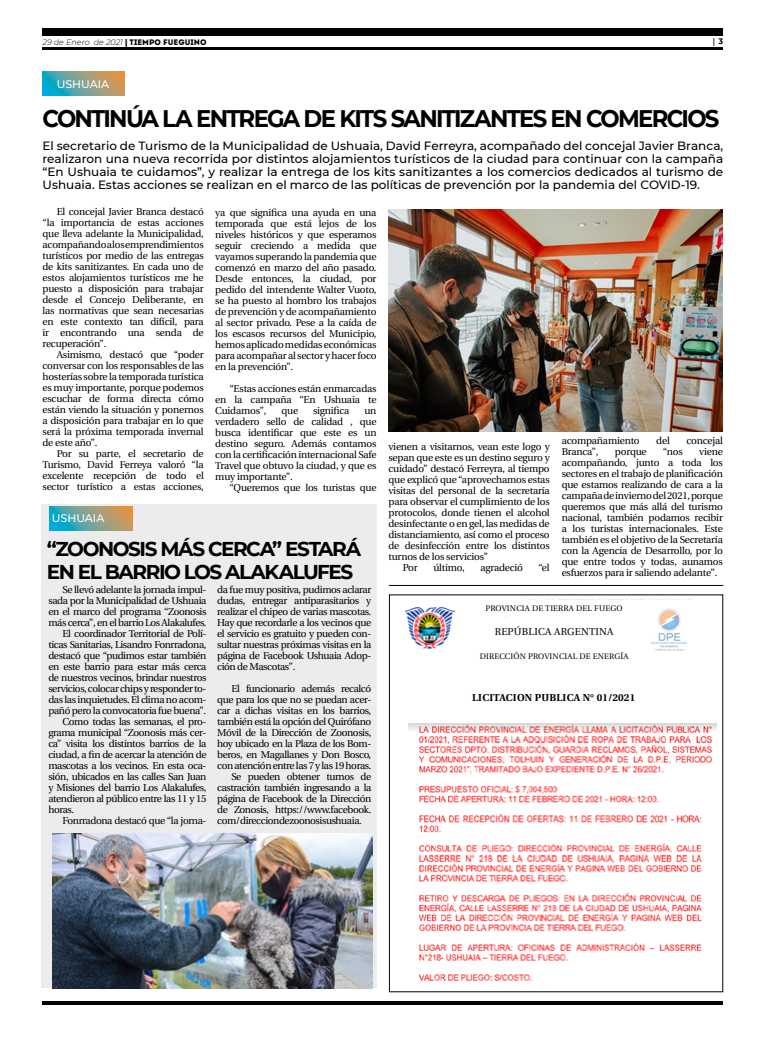
<style>
.page{position:relative;width:780px;height:1049px;background:#fff}
.page>*{position:absolute;margin:0;border:0;box-sizing:border-box;transform-origin:0 0}
.t1{font:700 24px "Montserrat";letter-spacing:-.075em;color:#000;scale:.95 1}
.t2{font:700 20px/23px "Montserrat";letter-spacing:-.07em;color:#000}
.t3{font:500 12px/13px "Montserrat";color:#000;text-align:justify}
.t4{font:500 11px "Montserrat";color:#fff}
.t5{font:10px/11px "Utopia";letter-spacing:-.04em;color:#000;text-align:justify}
.t6{font:10px "Utopia";letter-spacing:-.02em;color:#000}
.t7{font:700 10px "Utopia";letter-spacing:.02em;color:#000}
.t8{font:10px "Utopia";letter-spacing:.02em;color:#000}
.t9{font:8px "Utopia";letter-spacing:.02em;color:#000}
.t10{font:italic 300 8px "Montserrat";color:#000}
.t11{font:700 8px "Utopia";color:#000}
.s1{font-family:"Fedra Sans Pro";font-weight:700;font-style:normal}
.s2{font-family:"Intro";font-weight:400;font-style:normal}
.s3{font-family:"Montserrat"}
</style>
<div class="page">
<hr style="left:43px;top:48px;width:680px;height:2px;background:#000">
<div style="left:43px;top:28px;width:680px;height:7px;background:#000"></div>
<hr style="left:43px;top:1001px;width:680px;height:4px;background:#000">
<svg style="left:43px;top:72px;width:82px;height:24px;background:#79a18f"></svg>
<img style="left:408px;top:723px;width:308px;height:258px">
<img style="left:454px;top:608px;width:234px;height:43px">
<img style="left:405px;top:607px;width:49px;height:42px">
<div style="left:505px;top:601px;width:115px;height:51px;background:#fff"></div>
<hr style="left:389px;top:585px;width:334px;height:1px;background:#000">
<img style="left:388px;top:209px;width:334px;height:223px">
<div style="left:42px;top:505px;width:335px;height:483px;background:#ececed"></div>
<svg style="left:49px;top:506px;width:84px;height:24px;background:#79a18f"></svg>
<img style="left:52px;top:833px;width:320px;height:155px">
<p class="t10" style="left:43px;top:36px;width:165px">29 de Enero de 2021 <span class="s1">|</span> <span class="s2">TIEMPO FUEGUINO</span></p>
<p class="t11" style="left:712px;top:37px;width:12px">| <span class="s3">3</span></p>
<p class="t4" style="left:57px;top:76px;width:54px">USHUAIA</p>
<h1 class="t1" style="left:43px;top:102px;width:714px">CONTINÚA LA ENTREGA DE KITS SANITIZANTES EN COMERCIOS</h1>
<p class="t3" style="left:43px;top:139px;width:682px">El secretario de Turismo de la Municipalidad de Ushuaia, David Ferreyra, acompañado del concejal Javier Branca, realizaron una nueva recorrida por distintos alojamientos turísticos de la ciudad para continuar con la campaña “En Ushuaia te cuidamos”, y realizar la entrega de los kits sanitizantes a los comercios dedicados al turismo de Ushuaia. Estas acciones se realizan en el marco de las políticas de prevención por la pandemia del COVID-19.</p>
<p class="t5" style="left:43px;top:206px;width:163px;text-indent:14px">El concejal Javier Branca destacó “la importancia de estas acciones que lleva adelante la Municipalidad, acompañando a los emprendimientos turísticos por medio de las entregas de kits sanitizantes. En cada uno de estos alojamientos turísticos me he puesto a disposición para trabajar desde el Concejo Deliberante, en las normativas que sean necesarias en este contexto tan difícil, para ir encontrando una senda de recuperación”.</p>
<p class="t5" style="left:43px;top:349px;width:163px;text-indent:14px">Asimismo, destacó que “poder conversar con los responsables de las hosterías sobre la temporada turística es muy importante, porque podemos escuchar de forma directa cómo están viendo la situación y ponernos a disposición para trabajar en lo que será la próxima temporada invernal de este año”.</p>
<p class="t5" style="left:43px;top:448px;width:163px;text-indent:14px">Por su parte, el secretario de Turismo, David Ferreya valoró “la excelente recepción de todo el sector turístico a estas acciones,</p>
<p class="t4" style="left:52px;top:510px;width:54px">USHUAIA</p>
<p class="t5" style="left:215px;top:207px;width:163px">ya que significa una ayuda en una temporada que está lejos de los niveles históricos y que esperamos seguir creciendo a medida que vayamos superando la pandemia que comenzó en marzo del año pasado.<br>Desde entonces, la ciudad, por pedido del intendente Walter Vuoto, se ha puesto al hombro los trabajos de prevención y de acompañamiento al sector privado. Pese a la caída de los escasos recursos del Municipio, hemos aplicado medidas económicas para acompañar al sector y hacer foco en la prevención”.</p>
<p class="t5" style="left:215px;top:383px;width:163px;text-indent:14px">“Estas acciones están enmarcadas en la campaña “En Ushuaia te Cuidamos”,</p>
<p class="t5" style="left:281px;top:405px;width:18px">que</p>
<p class="t6" style="left:313px;top:405px;width:38px">significa</p>
<p class="t5" style="left:215px;top:405px;width:163px;text-indent:149px">un verdadero sello de calidad , que busca identificar que este es un destino seguro. Además contamos con la certificación internacional Safe Travel que obtuvo la ciudad, y que es muy importante”.</p>
<p class="t6" style="left:229px;top:482px;width:148px">“Queremos que los turistas que</p>
<h2 class="t2" style="left:47px;top:536px;width:316px">“ZOONOSIS MÁS CERCA” ESTARÁ<br>EN EL BARRIO LOS ALAKALUFES</h2>
<p class="t5" style="left:63px;top:584px;width:145px">Se llevó adelante la jornada impul-</p>
<p class="t5" style="left:48px;top:595px;width:160px">sada por la Municipalidad de Ushuaia</p>
<p class="t5" style="left:48px;top:606px;width:160px">en el marco del programa “Zoonosis</p>
<p class="t5" style="left:48px;top:617px;width:160px">más cerca”, en el barrio Los Alakalufes.</p>
<p class="t5" style="left:63px;top:628px;width:145px">El coordinador Territorial de Polí-</p>
<p class="t5" style="left:48px;top:639px;width:160px">ticas Sanitarias, Lisandro Fonrradona,</p>
<p class="t5" style="left:48px;top:650px;width:160px">destacó que “pudimos estar también</p>
<p class="t5" style="left:48px;top:661px;width:160px">en este barrio para estar más cerca</p>
<p class="t5" style="left:48px;top:672px;width:160px">de nuestros vecinos, brindar nuestros</p>
<p class="t5" style="left:48px;top:683px;width:160px">servicios, colocar chips y responder to-</p>
<p class="t5" style="left:48px;top:694px;width:160px">das las inquietudes. El clima no acom-</p>
<p class="t5" style="left:48px;top:705px;width:159px">pañó pero la convocatoria fue buena”.</p>
<p class="t5" style="left:63px;top:716px;width:145px">Como todas las semanas, el pro-</p>
<p class="t5" style="left:48px;top:727px;width:159px">grama municipal “Zoonosis más cer-</p>
<p class="t5" style="left:48px;top:738px;width:160px">ca” visita los distintos barrios de la</p>
<p class="t5" style="left:48px;top:749px;width:160px">ciudad, a fin de acercar la atención de</p>
<p class="t5" style="left:48px;top:760px;width:160px">mascotas a los vecinos. En esta oca-</p>
<p class="t5" style="left:48px;top:771px;width:160px">sión, ubicados en las calles San Juan</p>
<p class="t5" style="left:48px;top:782px;width:160px">y Misiones del barrio Los Alakalufes,</p>
<p class="t5" style="left:48px;top:793px;width:160px">atendieron al público entre las 11 y 15</p>
<p class="t5" style="left:48px;top:804px;width:27px">horas.</p>
<p class="t5" style="left:63px;top:815px;width:145px">Fonrradona destacó que “la jorna-</p>
<p class="t5" style="left:217px;top:584px;width:156px">da fue muy positiva, pudimos aclarar dudas, entregar antiparasitarios y realizar el chipeo de varias mascotas.<br>Hay que recordarle a los vecinos que el servicio es gratuito y pueden con&shy;sultar nuestras próximas visitas en la página de Facebook Ushuaia Adop&shy;ción de Mascotas”.</p>
<p class="t5" style="left:231px;top:683px;width:141px">El funcionario además recalcó</p>
<p class="t5" style="left:217px;top:694px;width:155px">que para los que no se puedan acer-</p>
<p class="t5" style="left:217px;top:705px;width:156px">car a dichas visitas en los barrios,</p>
<p class="t5" style="left:217px;top:716px;width:156px">también está la opción del Quirófano</p>
<p class="t5" style="left:217px;top:727px;width:156px">Móvil de la Dirección de Zoonosis,</p>
<p class="t5" style="left:217px;top:738px;width:156px">hoy ubicado en la Plaza de los Bom-</p>
<p class="t5" style="left:217px;top:749px;width:156px">beros, en Magallanes y Don Bosco,</p>
<p class="t5" style="left:217px;top:760px;width:156px">con atención entre las 7 y las 19 horas.</p>
<p class="t5" style="left:231px;top:771px;width:141px">Se pueden obtener turnos de</p>
<p class="t5" style="left:217px;top:782px;width:156px">castración también ingresando a la</p>
<p class="t5" style="left:217px;top:793px;width:156px">página de Facebook de la Dirección</p>
<p class="t5" style="left:217px;top:804px;width:156px">de Zonosis, https://www.facebook.</p>
<p class="t5" style="left:217px;top:815px;width:146px">com/direcciondezoonosisushuaia.</p>
<p class="t6" style="left:388px;top:441px;width:163px">vienen a visitarnos, vean este logo y</p>
<p class="t6" style="left:388px;top:452px;width:163px">sepan que este es un destino seguro y</p>
<p class="t6" style="left:388px;top:463px;width:163px">cuidado” destacó Ferreyra, al tiempo</p>
<p class="t6" style="left:388px;top:474px;width:163px">que explicó que “aprovechamos estas</p>
<p class="t6" style="left:388px;top:485px;width:163px">visitas del personal de la secretaría</p>
<p class="t6" style="left:388px;top:496px;width:163px">para observar el cumplimiento de los</p>
<p class="t6" style="left:388px;top:507px;width:163px">protocolos, donde tienen el alcohol</p>
<p class="t6" style="left:388px;top:518px;width:163px">desinfectante o en gel, las medidas de</p>
<p class="t6" style="left:388px;top:529px;width:163px">distanciamiento, así como el proceso</p>
<p class="t6" style="left:388px;top:540px;width:163px">de desinfección entre los distintos</p>
<p class="t6" style="left:388px;top:551px;width:101px">turnos de los servicios”</p>
<p class="t5" style="left:402px;top:562px;width:16px">Por</p>
<p class="t5" style="left:433px;top:562px;width:33px">último,</p>
<p class="t6" style="left:480px;top:562px;width:44px">agradeció</p>
<p class="t5" style="left:538px;top:562px;width:13px">“el</p>
<p class="t6" style="left:561px;top:435px;width:79px">acompañamiento</p>
<p class="t5" style="left:656px;top:435px;width:15px">del</p>
<p class="t6" style="left:686px;top:435px;width:38px">concejal</p>
<p class="t5" style="left:561px;top:446px;width:38px">Branca”,</p>
<p class="t5" style="left:615px;top:446px;width:33px">porque</p>
<p class="t5" style="left:663px;top:446px;width:21px">“nos</p>
<p class="t5" style="left:561px;top:446px;width:163px;text-indent:138px">viene acompañando, junto a toda los sectores en el trabajo de planificación que estamos realizando de cara a la campaña de invierno del 2021, porque queremos que más allá del turismo nacional, también podamos recibir a los turistas internacionales. Este también es el objetivo de la Secretaría con la Agencia de Desarrollo, por lo que entre todos y todas, aunamos esfuerzos para ir saliendo adelante”.</p>
<p class="t9" style="left:485px;top:603px;width:139px">PROVINCIA DE TIERRA DEL FUEGO</p>
<p class="t8" style="left:494px;top:626px;width:120px">REPÚBLICA ARGENTINA</p>
<p class="t9" style="left:479px;top:651px;width:150px">DIRECCIÓN PROVINCIAL DE ENERGÍA</p>
<p class="t7" style="left:472px;top:692px;width:165px">LICITACION PUBLICA N° 01/2021</p>
</div>
